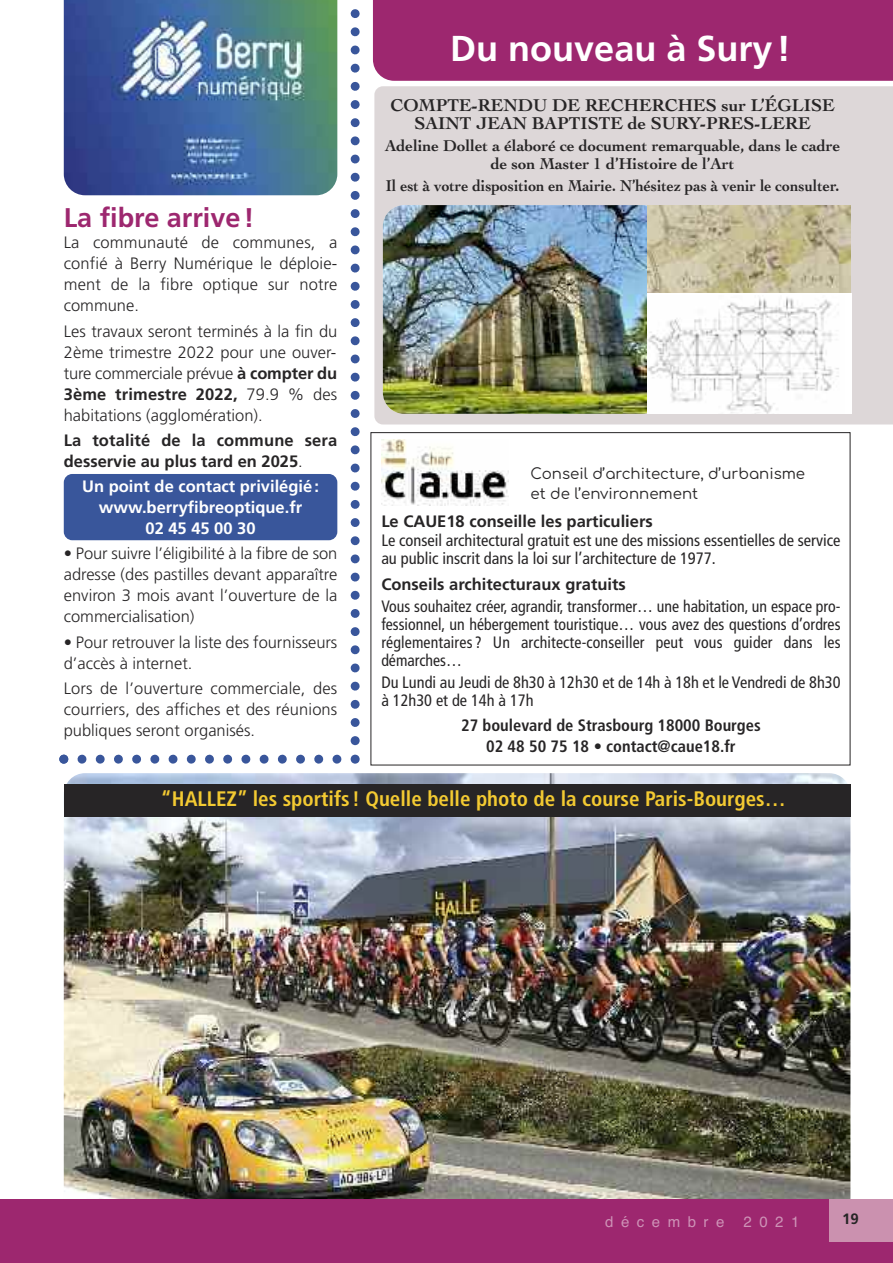
<style>
.page{position:relative;width:893px;height:1263px;background:#fff}
.page>*{position:absolute;margin:0;border:0;box-sizing:border-box;transform-origin:0 0}
.t1{font:700 36px "Frutiger";color:#fff}
.t2{font:700 27px "Frutiger";color:#9d276f}
.t3{font:700 condensed 21px "Frutiger";color:#f3ca32}
.t4{font:700 18px/18px "Cochin";color:#272526;text-align:center}
.t5{font:300 16.5px/21px "Frutiger";color:#272526;text-align:justify}
.t6{font:condensed 16.5px/18px "Frutiger";color:#272526;text-align:justify;scale:.96 1}
.t7{font:condensed 16.5px/18px "Frutiger";color:#272526}
.t8{font:700 16.5px/21px "Frutiger";color:#272526}
.t9{font:700 16.5px/18px "Cochin";color:#272526;text-align:center}
.t10{font:700 condensed 16.5px/21px "Frutiger";color:#272526;text-align:center}
.t11{font:700 16.5px/21px "Frutiger";color:#fff;text-align:center}
.t12{font:700 16.5px "Cochin";color:#272526;scale:.92 1}
.t13{font:15px/20.1px "Comfortaa";color:#272526}
.t14{font:15px "Helvetica";letter-spacing:.5em;color:rgb(255 255 255/.5)}
.t15{font:700 15px "Frutiger";color:#272526}
.s1{font-weight:700}
.s2{font-weight:300}
</style>
<div class="page">
<div style="left:64px;top:474px;width:273px;height:66px;background:#39569b;border-radius:9px"></div>
<img style="left:64px;top:773px;width:786px;height:426px">
<div style="left:0;top:1199px;width:893px;height:64px;background:#9d276f"></div>
<div style="left:829px;top:1199px;width:64px;height:43px;background:#cb91af"></div>
<div style="left:373px;top:0;width:520px;height:81px;background:#9d276f"></div>
<img style="left:64px;top:0;width:273px;height:195px">
<svg style="left:351px;top:9px;width:9px;height:736px"></svg>
<svg style="left:59px;top:755px;width:301px;height:9px"></svg>
<div style="left:64px;top:784px;width:786px;height:32px;background:#272526"></div>
<div style="left:374px;top:86px;width:519px;height:338px;background:#ddd7d8"></div>
<img style="left:383px;top:205px;width:263px;height:209px">
<img style="left:647px;top:205px;width:204px;height:88px">
<div style="left:647px;top:293px;width:205px;height:121px;background:#fff"></div>
<img style="left:647px;top:297px;width:192px;height:117px">
<img style="left:381px;top:439px;width:127px;height:67px">
<h1 class="t1" style="left:450px;top:34px;width:342px">Du nouveau à Sury!</h1>
<h2 class="t2" style="left:64px;top:207px;width:192px">La fibre arrive!</h2>
<p class="t5" style="left:64px;top:233px;width:275px">La communauté de communes, a confié à Berry Numérique le déploie&shy;ment de la fibre optique sur notre commune.</p>
<p class="t5" style="left:64px;top:322px;width:275px">Les travaux seront terminés à la fin du 2ème trimestre 2022 pour une ouver&shy;ture commerciale prévue <span class="s1">à compter du 3ème trimestre 2022,</span> 79.9 % des habitations (agglomération).</p>
<p class="t8" style="left:64px;top:431px;width:275px">La totalité de la commune sera desservie au plus tard en 2025<span class="s2">.</span></p>
<p class="t11" style="left:82px;top:477px;width:238px">Un point de contact privilégié: www.berryfibreoptique.fr<br>02 45 45 00 30</p>
<p class="t5" style="left:64px;top:544px;width:275px">• Pour suivre l’éligibilité à la fibre de son adresse (des pastilles devant apparaître environ 3 mois avant l’ouverture de la commercialisation)</p>
<p class="t5" style="left:64px;top:633px;width:275px">• Pour retrouver la liste des fournisseurs d’accès à internet.</p>
<p class="t5" style="left:64px;top:679px;width:275px">Lors de l’ouverture commerciale, des courriers, des affiches et des réunions publiques seront organisés.</p>
<p class="t4" style="left:391px;top:95px;width:446px">COMPTE-RENDU DE RECHERCHES sur L’ÉGLISE<br>SAINT JEAN BAPTISTE de SURY-PRES-LERE</p>
<p class="t9" style="left:385px;top:136px;width:456px">Adeline Dollet a élaboré ce document remarquable, dans le cadre de son Master 1 d’Histoire de l’Art</p>
<p class="t12" style="left:386px;top:175px;width:495px">Il est à votre disposition en Mairie. N’hésitez pas à venir le consulter.</p>
<p class="t13" style="left:531px;top:461px;width:276px">Conseil d’architecture, d’urbanisme et de l’environnement</p>
<p class="t8" style="left:381px;top:512px;width:273px">Le CAUE18 conseille les particuliers</p>
<p class="t7" style="left:381px;top:533px;width:461px">Le conseil architectural gratuit est une des missions essentielles de service au public inscrit dans la loi sur l’architecture de 1977.</p>
<p class="t8" style="left:381px;top:575px;width:246px">Conseils architecturaux gratuits</p>
<p class="t6" style="left:381px;top:598px;width:480px">Vous souhaitez créer, agrandir, transformer… une habitation, un espace pro&shy;fessionnel, un hébergement touristique… vous avez des questions d’ordres réglementaires ? Un architecte-conseiller peut vous guider dans les démarches…</p>
<p class="t7" style="left:381px;top:675px;width:461px">Du Lundi au Jeudi de 8h30 à 12h30 et de 14h à 18h et le Vendredi de 8h30 à 12h30 et de 14h à 17h</p>
<p class="t10" style="left:461px;top:716px;width:301px">27 boulevard de Strasbourg 18000 Bourges<br>02 48 50 75 18 • contact@caue18.fr</p>
<p class="t3" style="left:161px;top:790px;width:626px">“HALLEZ” les sportifs ! Quelle belle photo de la course Paris-Bourges…</p>
<p class="t14" style="left:605px;top:1213px;width:121px">décembre</p>
<p class="t14" style="left:744px;top:1213px;width:57px">2021</p>
<p class="t15" style="left:842px;top:1213px;width:18px">19</p>
</div>
